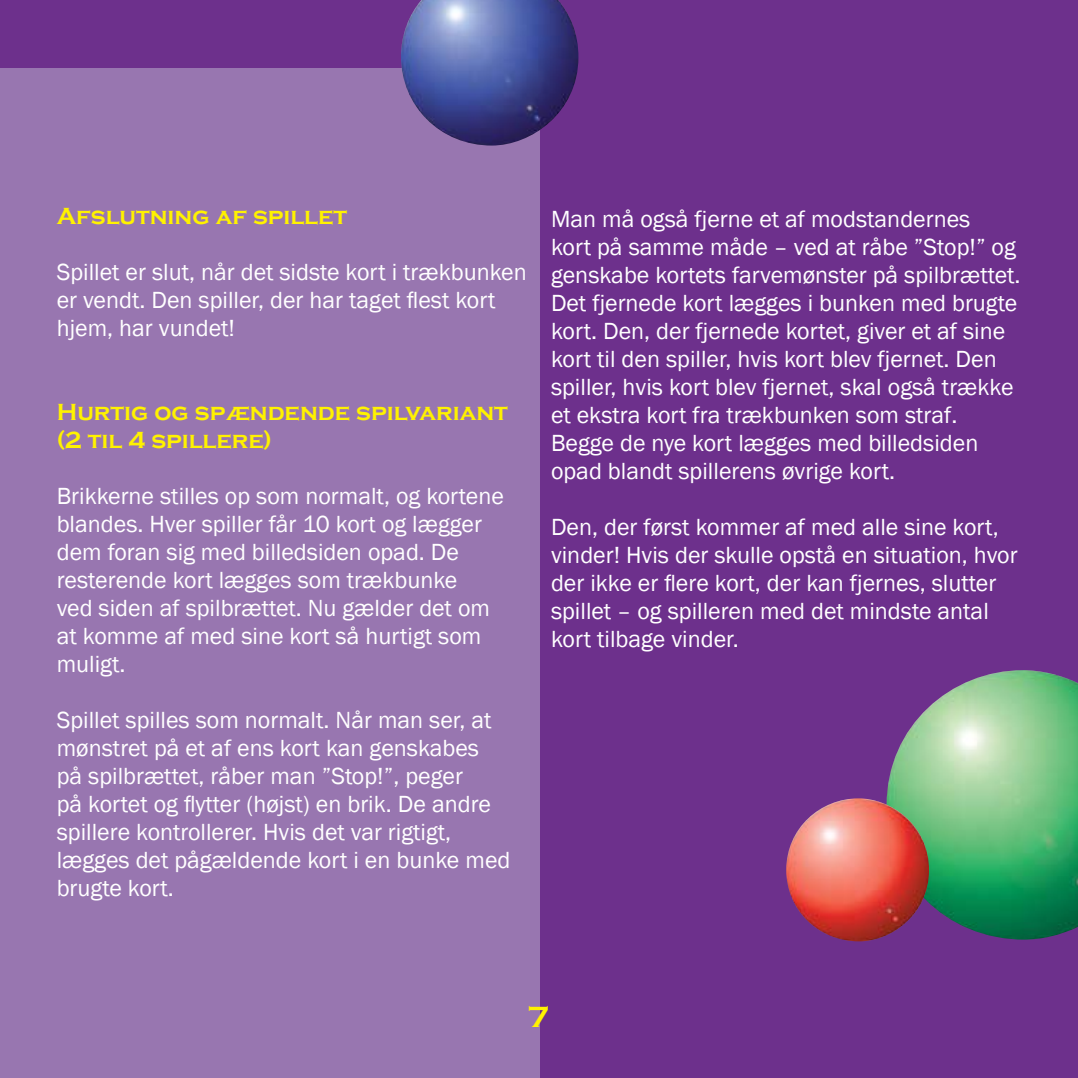
<style>
.page{position:relative;width:1078px;height:1078px;background:#fff}
.page>*{position:absolute;margin:0;border:0;box-sizing:border-box;transform-origin:0 0}
.t1{font:700 30px "Copperplate Gothic";color:#fff200}
.t2{font:24px/28px "Franklin Gothic";color:#fff}
.t3{font:700 24px/28px "Copperplate Gothic";color:#fff200}
</style>
<div class="page">
<div style="left:0;top:0;width:1077px;height:1077px;background:#6d308c"></div>
<div style="left:0;top:68px;width:539px;height:1009px;background:#9876b0"></div>
<img style="left:886px;top:670px;width:191px;height:269px">
<img style="left:401px;top:0;width:177px;height:146px">
<img style="left:786px;top:798px;width:142px;height:143px">
<p class="t3" style="left:57px;top:202px;width:292px">Afslutning af spillet</p>
<p class="t2" style="left:57px;top:258px;width:471px">Spillet er slut, når det sidste kort i trækbunken er vendt. Den spiller, der har taget flest kort hjem, har vundet!</p>
<p class="t3" style="left:57px;top:398px;width:452px">Hurtig og spændende spilvariant (2 til 4 spillere)</p>
<p class="t2" style="left:57px;top:482px;width:448px">Brikkerne stilles op som normalt, og kortene blandes. Hver spiller får 10 kort og lægger dem foran sig med billedsiden opad. De resterende kort lægges som trækbunke<br>ved siden af spilbrættet. Nu gælder det om at komme af med sine kort så hurtigt som muligt.</p>
<p class="t2" style="left:57px;top:706px;width:455px">Spillet spilles som normalt. Når man ser, at mønstret på et af ens kort kan genskabes på spilbrættet, råber man ”Stop!”, peger<br>på kortet og flytter (højst) en brik. De andre spillere kontrollerer. Hvis det var rigtigt, lægges det pågældende kort i en bunke med brugte kort.</p>
<p class="t2" style="left:551px;top:205px;width:471px">Man må også fjerne et af modstandernes<br>kort på samme måde – ved at råbe ”Stop!” og genskabe kortets farvemønster på spilbrættet.<br>Det fjernede kort lægges i bunken med brugte kort. Den, der fjernede kortet, giver et af sine kort til den spiller, hvis kort blev fjernet. Den spiller, hvis kort blev fjernet, skal også trække et ekstra kort fra trækbunken som straf.<br>Begge de nye kort lægges med billedsiden opad blandt spillerens øvrige kort.</p>
<p class="t2" style="left:551px;top:513px;width:468px">Den, der først kommer af med alle sine kort, vinder! Hvis der skulle opstå en situation, hvor der ikke er flere kort, der kan fjernes, slutter spillet – og spilleren med det mindste antal kort tilbage vinder.</p>
<p class="t1" style="left:527px;top:1000px;width:23px">7</p>
</div>
